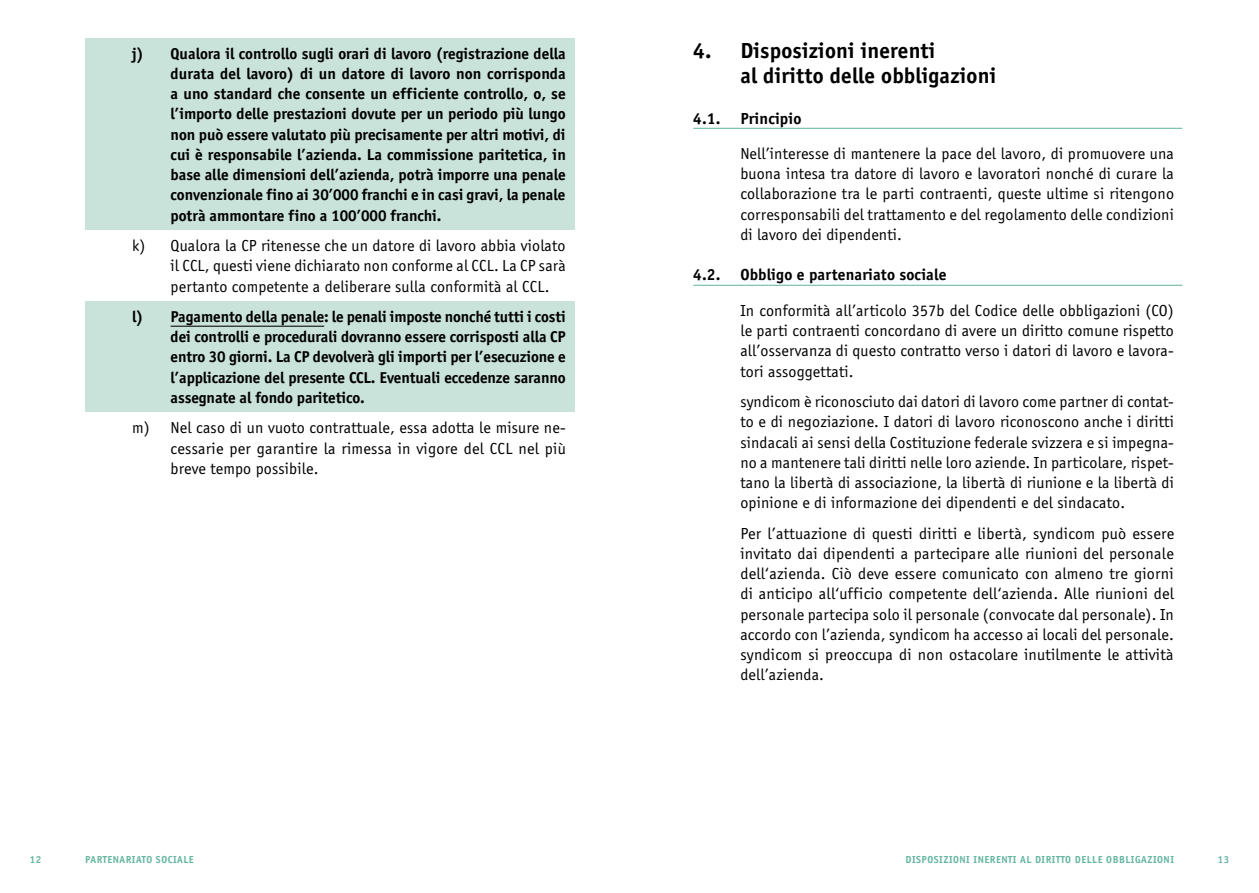
<style>
.page{position:relative;width:1259px;height:893px;background:#fff}
.page>*{position:absolute;margin:0;border:0;box-sizing:border-box;transform-origin:0 0}
.t1{font:700 22.5px/25.3px "Officina Sans";letter-spacing:.01em;color:#000}
.t2{font:16.5px/20.2px "Officina Sans";letter-spacing:.01em;color:#000;text-align:justify}
.t3{font:700 16.5px "Officina Sans";letter-spacing:.01em;color:#000}
.t4{font:700 16.2px/20.2px "Officina Sans";letter-spacing:-.005em;color:#000;text-align:justify}
.t5{font:700 10.5px "Officina Sans";letter-spacing:.05em;color:#65b6a2}
</style>
<div class="page">
<div style="left:85px;top:38px;width:489px;height:192px;background:#c9e2da"></div>
<div style="left:85px;top:302px;width:489px;height:110px;background:#c9e2da"></div>
<hr style="left:171px;top:326px;width:153px;height:1px;background:#000">
<hr style="left:693px;top:128px;width:489px;height:1px;background:#65b6a2">
<hr style="left:693px;top:285px;width:489px;height:1px;background:#65b6a2">
<p class="t4" style="left:171px;top:43px;width:397px;text-indent:-38px">j) Qualora il controllo sugli orari di lavoro (registrazione della durata del lavoro) di un datore di lavoro non corrisponda a uno standard che consente un efficiente controllo, o, se l’importo delle prestazioni dovute per un periodo più lungo non può essere valutato più precisamente per altri motivi, di cui è responsabile l’azienda. La commissione paritetica, in base alle dimensioni dell’azienda, potrà imporre una penale convenzionale fino ai 30’000 franchi e in casi gravi, la penale potrà ammontare fino a 100’000 franchi.</p>
<p class="t2" style="left:171px;top:236px;width:397px;text-indent:-38px">k) Qualora la CP ritenesse che un datore di lavoro abbia violato il CCL, questi viene dichiarato non conforme al CCL. La CP sarà pertanto competente a deliberare sulla conformità al CCL.</p>
<p class="t4" style="left:171px;top:306px;width:397px;text-indent:-38px">l) Pagamento della penale: le penali imposte nonché tutti i costi dei controlli e procedurali dovranno essere corrisposti alla CP entro 30 giorni. La CP devolverà gli importi per l’esecuzione e l’applicazione del presente CCL. Eventuali eccedenze saranno assegnate al fondo paritetico.</p>
<p class="t2" style="left:171px;top:418px;width:397px;text-indent:-38px">m) Nel caso di un vuoto contrattuale, essa adotta le misure ne&shy;cessarie per garantire la rimessa in vigore del CCL nel più breve tempo possibile.</p>
<h1 class="t1" style="left:740px;top:37px;width:257px;text-indent:-47px">4. Disposizioni inerenti<br>al diritto delle obbligazioni</h1>
<p class="t3" style="left:693px;top:108px;width:110px">4.1. Principio</p>
<p class="t2" style="left:740px;top:144px;width:435px">Nell’interesse di mantenere la pace del lavoro, di promuovere una buona intesa tra datore di lavoro e lavoratori nonché di curare la collaborazione tra le parti contraenti, queste ultime si ritengono corresponsabili del trattamento e del regolamento delle condizioni di lavoro dei dipendenti.</p>
<p class="t3" style="left:693px;top:265px;width:255px">4.2. Obbligo e partenariato sociale</p>
<p class="t2" style="left:740px;top:301px;width:435px">In conformità all’articolo 357b del Codice delle obbligazioni (CO) le parti contraenti concordano di avere un diritto comune rispetto all’osservanza di questo contratto verso i datori di lavoro e lavora&shy;tori assoggettati.</p>
<p class="t2" style="left:740px;top:392px;width:435px">syndicom è riconosciuto dai datori di lavoro come partner di contat&shy;to e di negoziazione. I datori di lavoro riconoscono anche i diritti sindacali ai sensi della Costituzione federale svizzera e si impegna&shy;no a mantenere tali diritti nelle loro aziende. In particolare, rispet&shy;tano la libertà di associazione, la libertà di riunione e la libertà di opinione e di informazione dei dipendenti e del sindacato.</p>
<p class="t2" style="left:740px;top:523px;width:435px">Per l’attuazione di questi diritti e libertà, syndicom può essere invitato dai dipendenti a partecipare alle riunioni del personale dell‘azienda. Ciò deve essere comunicato con almeno tre giorni di anticipo all‘ufficio competente dell‘azienda. Alle riunioni del personale partecipa solo il personale (convocate dal personale). In accordo con l’azienda, syndicom ha accesso ai locali del personale. syndicom si preoccupa di non ostacolare inutilmente le attività dell’azienda.</p>
<p class="t5" style="left:85px;top:853px;width:110px">PARTENARIATO SOCIALE</p>
<p class="t5" style="left:905px;top:853px;width:270px">DISPOSIZIONI INERENTI AL DIRITTO DELLE OBBLIGAZIONI</p>
<p class="t5" style="left:30px;top:853px;width:13px">12</p>
<p class="t5" style="left:1217px;top:853px;width:13px">13</p>
</div>
